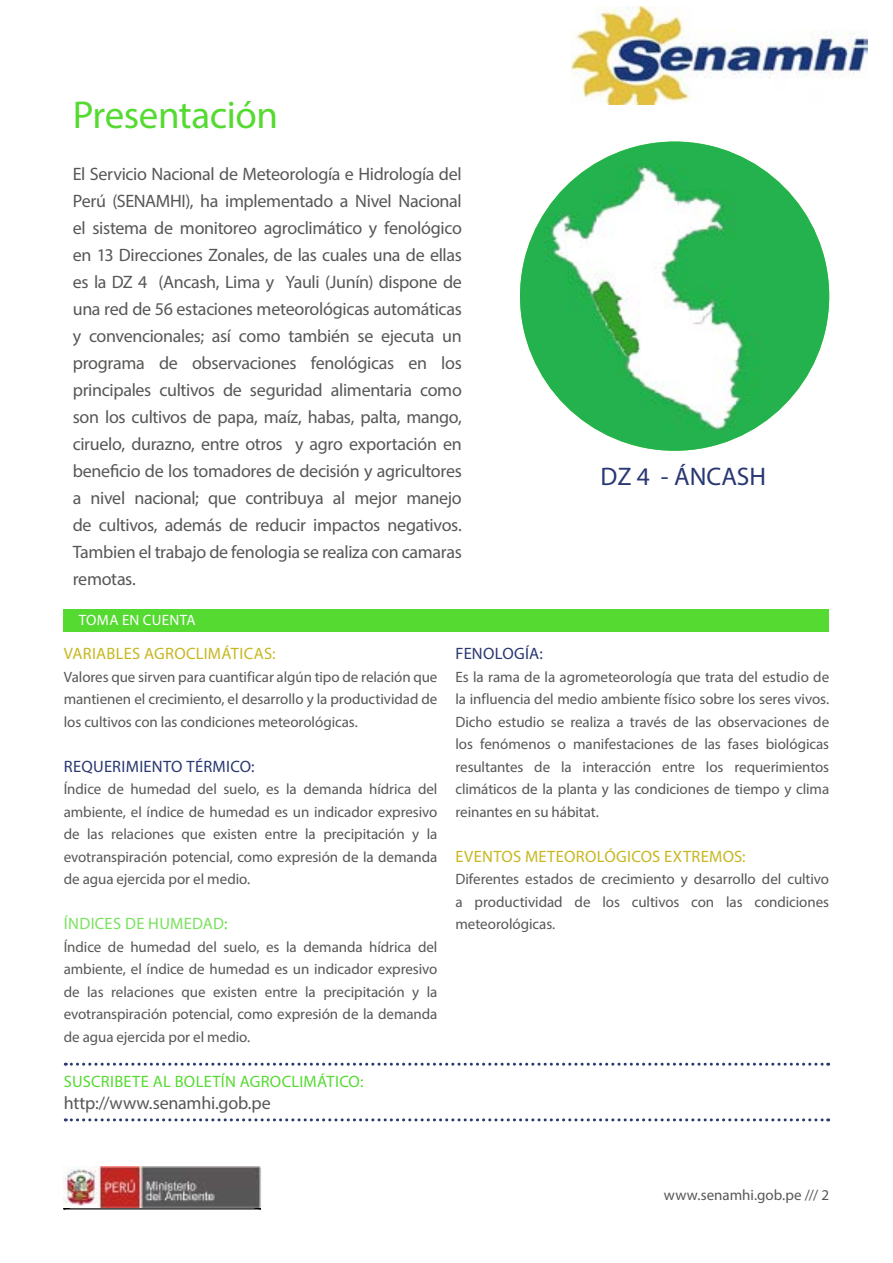
<style>
.page{position:relative;width:893px;height:1263px;background:#fff}
.page>*{position:absolute;margin:0;border:0;box-sizing:border-box;transform-origin:0 0}
.t1{font:39px "Myriad Pro";letter-spacing:-.01em;color:#55da32}
.t2{font:25.5px "Myriad Pro";color:#293772}
.t3{font:18px/27px "Myriad Pro";letter-spacing:-.015em;color:#575756;text-align:justify}
.t4{font:16.5px "Myriad Pro";letter-spacing:.02em;color:#c6b721}
.t5{font:16.5px "Myriad Pro";letter-spacing:.02em;color:#55da32}
.t6{font:16.5px "Myriad Pro";letter-spacing:.015em;color:#293772}
.t7{font:16.5px "Myriad Pro";letter-spacing:.02em;color:#79e25d}
.t8{font:15px/22.5px "Myriad Pro";letter-spacing:-.005em;color:#575756;text-align:justify}
.t9{font:15px "Myriad Pro";letter-spacing:.015em;color:#fff}
.s1{color:#55da32}
</style>
<div class="page">
<svg style="left:63px;top:1166px;width:198px;height:44px"></svg>
<img style="left:572px;top:6px;width:295px;height:98px">
<svg style="left:65px;top:1118px;width:764px;height:3px"></svg>
<svg style="left:65px;top:1063px;width:764px;height:3px"></svg>
<div style="left:64px;top:609px;width:765px;height:22px;background:#55da32"></div>
<img style="left:520px;top:142px;width:309px;height:309px;border-radius:154px">
<img style="left:64px;top:1167px;width:197px;height:40px">
<h1 class="t1" style="left:73px;top:91px;width:207px">Presentación</h1>
<p class="t3" style="left:73px;top:160px;width:391px">El Servicio Nacional de Meteorología e Hidrología del Perú (SENAMHI), ha implementado a Nivel Nacional el sistema de monitoreo agroclimático y fenológico en 13 Direcciones Zonales, de las cuales una de ellas es la DZ 4 (Ancash, Lima y Yauli (Junín) dispone de una red de 56 estaciones meteorológicas automáticas y convencionales; así como también se ejecuta un programa de observaciones fenológicas en los principales cultivos de seguridad alimentaria como son los cultivos de papa, maíz, habas, palta, mango, ciruelo, durazno, entre otros y agro exportación en beneficio de los tomadores de decisión y agricultores a nivel nacional; que contribuya al mejor manejo de cultivos, además de reducir impactos negativos.<br>Tambien el trabajo de fenologia se realiza con camaras remotas.</p>
<p class="t9" style="left:79px;top:611px;width:118px">TOMA EN CUENTA</p>
<h2 class="t2" style="left:600px;top:461px;width:167px">DZ 4 - ÁNCASH</h2>
<p class="t4" style="left:64px;top:643px;width:213px">VARIABLES AGROCLIMÁTICAS:</p>
<p class="t8" style="left:64px;top:665px;width:375px">Valores que sirven para cuantificar algún tipo de relación que mantienen el crecimiento, el desarrollo y la productividad de los cultivos con las condiciones meteorológicas.</p>
<p class="t6" style="left:64px;top:756px;width:192px">REQUERIMIENTO TÉRMICO:</p>
<p class="t8" style="left:64px;top:778px;width:375px">Índice de humedad del suelo, es la demanda hídrica del ambiente, el índice de humedad es un indicador expresivo de las relaciones que existen entre la precipitación y la evotranspiración potencial, como expresión de la demanda de agua ejercida por el medio.</p>
<p class="t7" style="left:64px;top:913px;width:165px">ÍNDICES DE HUMEDAD<span class="s1">:</span></p>
<p class="t8" style="left:64px;top:935px;width:375px">Índice de humedad del suelo, es la demanda hídrica del ambiente, el índice de humedad es un indicador expresivo de las relaciones que existen entre la precipitación y la evotranspiración potencial, como expresión de la demanda de agua ejercida por el medio.</p>
<p class="t5" style="left:64px;top:1071px;width:301px">SUSCRIBETE AL BOLETÍN AGROCLIMÁTICO:</p>
<p class="t3" style="left:64px;top:1089px;width:208px">http://www.senamhi.gob.pe</p>
<p class="t6" style="left:456px;top:643px;width:89px">FENOLOGÍA:</p>
<p class="t8" style="left:455px;top:665px;width:375px">Es la rama de la agrometeorología que trata del estudio de la influencia del medio ambiente físico sobre los seres vivos.<br>Dicho estudio se realiza a través de las observaciones de los fenómenos o manifestaciones de las fases biológicas resultantes de la interacción entre los requerimientos climáticos de la planta y las condiciones de tiempo y clima reinantes en su hábitat.</p>
<p class="t4" style="left:456px;top:846px;width:291px">EVENTOS METEOROLÓGICOS EXTREMOS:</p>
<p class="t8" style="left:455px;top:868px;width:375px">Diferentes estados de crecimiento y desarrollo del cultivo a productividad de los cultivos con las condiciones meteorológicas.</p>
<p class="t8" style="left:664px;top:1184px;width:167px">www.senamhi.gob.pe /// 2</p>
</div>
